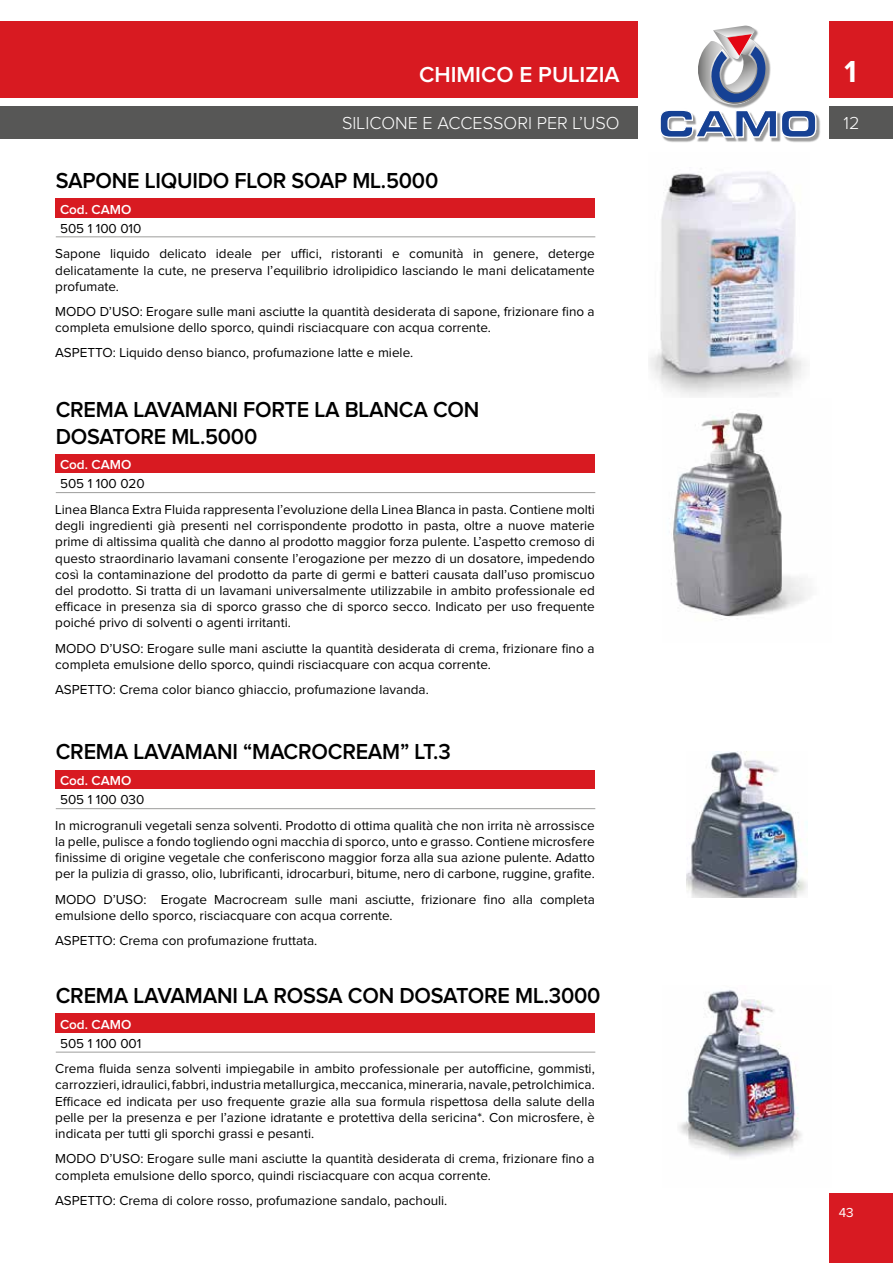
<style>
.page{position:relative;width:893px;height:1263px;background:#fff}
.page>*{position:absolute;margin:0;border:0;box-sizing:border-box;transform-origin:0 0}
.t1{font:700 31.5px "Proxima Nova Cond";color:#fff}
.t2{font:600 22.5px/27px "Proxima Nova";letter-spacing:-.01em;color:#000;scale:.96 1}
.t3{font:600 22.5px "Proxima Nova";color:#fff}
.t4{font:300 18px "Proxima Nova";color:#fff}
.t5{font:13.5px/16.2px "Proxima Nova";color:#000;text-align:justify}
.t6{font:600 13.5px "Proxima Nova";color:#fff}
.t7{font:13.5px "Proxima Nova";color:#fff}
</style>
<div class="page">
<div style="left:829px;top:1194px;width:64px;height:69px;background:#d81a22"></div>
<div style="left:0;top:21px;width:638px;height:77px;background:#d81a21"></div>
<div style="left:829px;top:21px;width:64px;height:77px;background:#d81a21"></div>
<div style="left:0;top:106px;width:638px;height:33px;background:#575756"></div>
<div style="left:829px;top:106px;width:64px;height:33px;background:#575756"></div>
<div style="left:661px;top:27px;width:160px;height:115px;background:#000;opacity:.4"></div>
<img style="left:713px;top:26px;width:43px;height:7px">
<img style="left:713px;top:30px;width:26px;height:3px">
<svg style="left:660px;top:33px;width:157px;height:105px"></svg>
<div style="left:56px;top:199px;width:539px;height:19px;background:#d81a21"></div>
<hr style="left:56px;top:237px;width:539px;height:1px;background:#9d9d9c">
<div style="left:56px;top:454px;width:539px;height:19px;background:#d81a21"></div>
<hr style="left:56px;top:492px;width:539px;height:1px;background:#9d9d9c">
<div style="left:56px;top:770px;width:539px;height:19px;background:#d81a21"></div>
<hr style="left:56px;top:808px;width:539px;height:1px;background:#9d9d9c">
<img style="left:649px;top:171px;width:157px;height:226px">
<img style="left:671px;top:412px;width:135px;height:208px">
<img style="left:687px;top:751px;width:120px;height:146px">
<div style="left:56px;top:1014px;width:539px;height:19px;background:#d81a21"></div>
<hr style="left:56px;top:1052px;width:539px;height:1px;background:#9d9d9c">
<img style="left:679px;top:990px;width:123px;height:167px">
<h2 class="t3" style="left:419px;top:64px;width:202px">CHIMICO E PULIZIA</h2>
<h1 class="t1" style="left:844px;top:54px;width:13px">1</h1>
<h3 class="t4" style="left:342px;top:115px;width:279px">SILICONE E ACCESSORI PER L’USO</h3>
<h3 class="t4" style="left:843px;top:115px;width:18px">12</h3>
<h2 class="t2" style="left:56px;top:168px;width:400px">SAPONE LIQUIDO FLOR SOAP ML.5000</h2>
<p class="t6" style="left:60px;top:203px;width:73px">Cod. CAMO</p>
<p class="t5" style="left:60px;top:221px;width:83px">505 1 100 010</p>
<p class="t5" style="left:55px;top:246px;width:541px">Sapone liquido delicato ideale per uffici, ristoranti e comunità in genere, deterge delicatamente la cute, ne preserva l’equilibrio idrolipidico lasciando le mani delicatamente profumate.</p>
<p class="t5" style="left:55px;top:304px;width:541px">MODO D’USO: Erogare sulle mani asciutte la quantità desiderata di sapone, frizionare fino a completa emulsione dello sporco, quindi risciacquare con acqua corrente.</p>
<p class="t5" style="left:55px;top:345px;width:359px">ASPETTO: Liquido denso bianco, profumazione latte e miele.</p>
<h2 class="t2" style="left:56px;top:397px;width:443px">CREMA LAVAMANI FORTE LA BLANCA CON<br>DOSATORE ML.5000</h2>
<p class="t6" style="left:60px;top:458px;width:73px">Cod. CAMO</p>
<p class="t5" style="left:60px;top:476px;width:86px">505 1 100 020</p>
<p class="t5" style="left:55px;top:502px;width:541px">Linea Blanca Extra Fluida rappresenta l’evoluzione della Linea Blanca in pasta. Contiene molti degli ingredienti già presenti nel corrispondente prodotto in pasta, oltre a nuove materie prime di altissima qualità che danno al prodotto maggior forza pulente. L’aspetto cremoso di questo straordinario lavamani consente l’erogazione per mezzo di un dosatore, impedendo così la contaminazione del prodotto da parte di germi e batteri causata dall’uso promiscuo del prodotto. Si tratta di un lavamani universalmente utilizzabile in ambito professionale ed efficace in presenza sia di sporco grasso che di sporco secco. Indicato per uso frequente poiché privo di solventi o agenti irritanti.</p>
<p class="t5" style="left:55px;top:641px;width:541px">MODO D’USO: Erogare sulle mani asciutte la quantità desiderata di crema, frizionare fino a completa emulsione dello sporco, quindi risciacquare con acqua corrente.</p>
<p class="t5" style="left:55px;top:682px;width:375px">ASPETTO: Crema color bianco ghiaccio, profumazione lavanda.</p>
<h2 class="t2" style="left:56px;top:739px;width:413px">CREMA LAVAMANI “MACROCREAM” LT.3</h2>
<p class="t6" style="left:60px;top:774px;width:73px">Cod. CAMO</p>
<p class="t5" style="left:60px;top:792px;width:86px">505 1 100 030</p>
<p class="t5" style="left:55px;top:818px;width:541px">In microgranuli vegetali senza solventi. Prodotto di ottima qualità che non irrita nè arrossisce la pelle, pulisce a fondo togliendo ogni macchia di sporco, unto e grasso. Contiene microsfere finissime di origine vegetale che conferiscono maggior forza alla sua azione pulente. Adatto per la pulizia di grasso, olio, lubrificanti, idrocarburi, bitume, nero di carbone, ruggine, grafite.</p>
<p class="t5" style="left:55px;top:892px;width:541px">MODO D’USO: Erogate Macrocream sulle mani asciutte, frizionare fino alla completa emulsione dello sporco, risciacquare con acqua corrente.</p>
<p class="t5" style="left:55px;top:933px;width:264px">ASPETTO: Crema con profumazione fruttata.</p>
<h2 class="t2" style="left:56px;top:983px;width:569px">CREMA LAVAMANI LA ROSSA CON DOSATORE ML.3000</h2>
<p class="t6" style="left:60px;top:1018px;width:73px">Cod. CAMO</p>
<p class="t5" style="left:60px;top:1036px;width:83px">505 1 100 001</p>
<p class="t5" style="left:55px;top:1061px;width:541px">Crema fluida senza solventi impiegabile in ambito professionale per autofficine, gommisti, carrozzieri, idraulici, fabbri, industria metallurgica, meccanica, mineraria, navale, petrolchimica.<br>Efficace ed indicata per uso frequente grazie alla sua formula rispettosa della salute della pelle per la presenza e per l’azione idratante e protettiva della sericina*. Con microsfere, è indicata per tutti gli sporchi grassi e pesanti.</p>
<p class="t5" style="left:55px;top:1151px;width:541px">MODO D’USO: Erogare sulle mani asciutte la quantità desiderata di crema, frizionare fino a completa emulsione dello sporco, quindi risciacquare con acqua corrente.</p>
<p class="t5" style="left:55px;top:1193px;width:394px">ASPETTO: Crema di colore rosso, profumazione sandalo, pachouli.</p>
<p class="t7" style="left:839px;top:1206px;width:17px">43</p>
</div>
